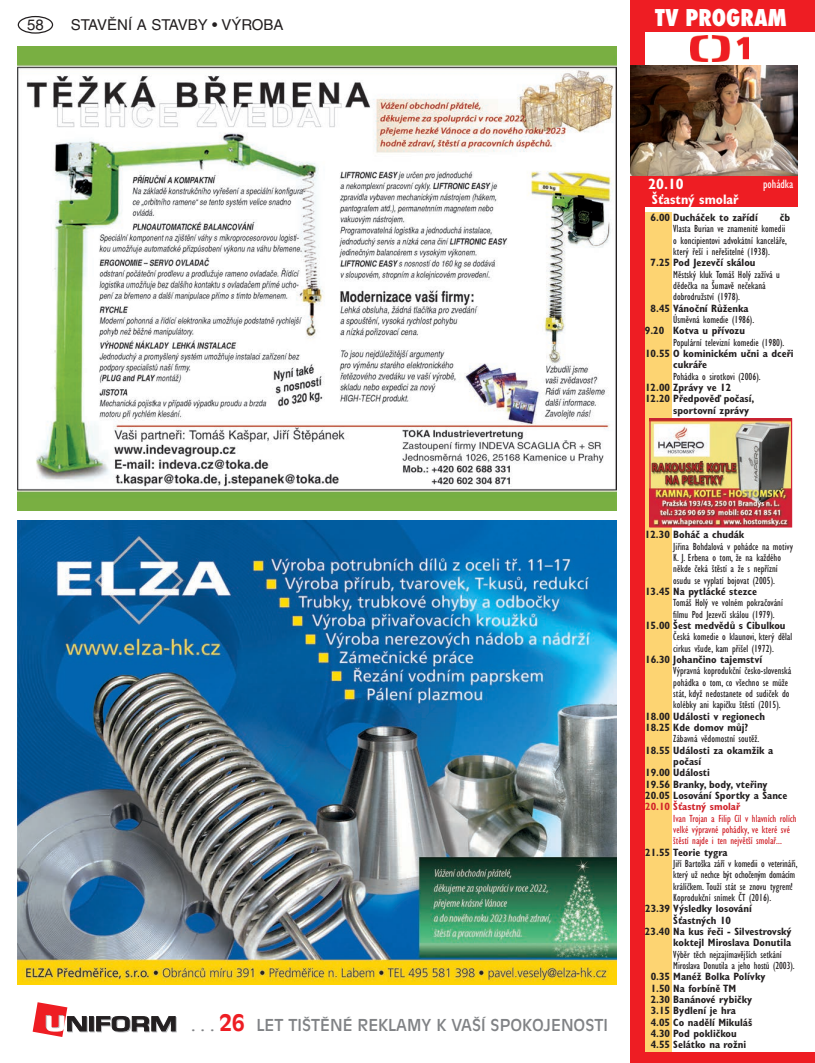
<style>
.page{position:relative;width:815px;height:1063px;background:#fff}
.page>*{position:absolute;margin:0;border:0;box-sizing:border-box;transform-origin:0 0}
.t1{font:800 condensed 22.5px "Futura";color:#fff}
.t2{font:16.25px "Antique Olive CE";color:#808285}
.t3{font:15px "Helvetica CE";color:#231f20}
.t4{font:700 condensed 15px "Gill Sans CE";color:#fff}
.t5{font:700 condensed 13.75px "Gill Sans CE";color:#fff}
.t6{font:condensed 12.5px "Gill Sans CE";color:#fff}
.t7{font:condensed 10.62px/11.4px "Gill Sans CE";color:#231f20}
.t8{font:700 condensed 10.62px/11.4px "Gill Sans CE";color:#231f20}
.t9{font:condensed 10.62px/11.4px "Gill Sans CE";color:#d1232a}
.t10{font:700 condensed 10.62px "Gill Sans CE";color:#d1232a}
.s1{font-weight:700;font-size:22.5px;color:#ee1d23}
</style>
<div class="page">
<div style="left:18px;top:16px;width:35px;height:18px;border:1px solid #231f20;border-radius:50%"></div>
<svg style="left:90px;top:1017px;width:5px;height:15px"></svg>
<svg style="left:89px;top:1016px;width:5px;height:15px"></svg>
<svg style="left:96px;top:1016px;width:81px;height:16px"></svg>
<svg style="left:33px;top:1002px;width:55px;height:35px"></svg>
<div style="left:631px;top:0;width:184px;height:32px;background:#ee1d23"></div>
<div style="left:631px;top:175px;width:166px;height:32px;background:#ee1d23"></div>
<img style="left:690px;top:35px;width:58px;height:27px">
<div style="left:631px;top:0;width:14px;height:1063px;background:#ee1d23"></div>
<div style="left:631px;top:1052px;width:184px;height:11px;background:#ee1d23"></div>
<div style="left:645px;top:213px;width:26px;height:839px;background:#fdd472"></div>
<img style="left:631px;top:66px;width:166px;height:109px">
<img style="left:18px;top:46px;width:599px;height:464px">
<img style="left:651px;top:420px;width:139px;height:106px">
<div style="left:649px;top:418px;width:143px;height:110px;border:1px solid #d22236"></div>
<img style="left:18px;top:521px;width:599px;height:464px">
<h3 class="t3" style="left:27px;top:16px;width:18px">58</h3>
<h3 class="t3" style="left:71px;top:16px;width:214px">STAVĚNÍ A STAVBY • VÝROBA</h3>
<h1 class="t1" style="left:655px;top:2px;width:133px">TV PROGRAM</h1>
<h3 class="t4" style="left:648px;top:175px;width:37px">20.10</h3>
<p class="t5" style="left:652px;top:191px;width:88px">Šťastný smolař</p>
<p class="t6" style="left:763px;top:176px;width:32px">pohádka</p>
<p class="t8" style="left:651px;top:212px;width:109px">6.00 Ducháček to zařídí</p>
<p class="t8" style="left:780px;top:212px;width:12px">čb</p>
<p class="t7" style="left:673px;top:223px;width:115px">Vlasta Burian ve znamenité komedii o koncipientovi advokátní kanceláře, který řeší i neřešitelné (1938).</p>
<p class="t8" style="left:651px;top:257px;width:106px">7.25 Pod Jezevčí skálou</p>
<p class="t7" style="left:673px;top:268px;width:108px">Městský kluk Tomáš Holý zažívá u dědečka na Šumavě nečekaná dobrodružství (1978).</p>
<p class="t8" style="left:651px;top:302px;width:100px">8.45 Vánoční Růženka</p>
<p class="t7" style="left:673px;top:314px;width:83px">Úsměvná komedie (1986).</p>
<p class="t8" style="left:645px;top:325px;width:102px">9.20 Kotva u přívozu</p>
<p class="t7" style="left:673px;top:336px;width:113px">Populární televizní komedie (1980).</p>
<p class="t8" style="left:673px;top:348px;width:122px;text-indent:-28px">10.55 O kominickém učni a dceři cukráře</p>
<p class="t7" style="left:673px;top:370px;width:89px">Pohádka o sirotkovi (2006).</p>
<p class="t8" style="left:645px;top:382px;width:88px">12.00 Zprávy ve 12</p>
<p class="t8" style="left:645px;top:393px;width:111px">12.20 Předpověď počasí,</p>
<p class="t8" style="left:673px;top:404px;width:77px">sportovní zprávy</p>
<h2 class="t2" style="left:191px;top:1016px;width:418px">. . . <span class="s1">26</span> LET TIŠTĚNÉ REKLAMY K VAŠÍ SPOKOJENOSTI</h2>
<p class="t8" style="left:645px;top:529px;width:101px">12.30 Boháč a chudák</p>
<p class="t7" style="left:673px;top:540px;width:121px">Jiřina Bohdalová v pohádce na motivy K. J. Erbena o tom, že na každého někde čeká štěstí a že s nepřízní osudu se vyplatí bojovat (2005).</p>
<p class="t8" style="left:645px;top:586px;width:113px">13.45 Na pytlácké stezce</p>
<p class="t7" style="left:673px;top:597px;width:111px">Tomáš Holý ve volném pokračování filmu Pod Jezevčí skálou (1979).</p>
<p class="t8" style="left:645px;top:620px;width:142px">15.00 Šest medvědů s Cibulkou</p>
<p class="t7" style="left:673px;top:631px;width:120px">Česká komedie o klaunovi, který dělal cirkus všude, kam přišel (1972).</p>
<p class="t8" style="left:645px;top:654px;width:119px">16.30 Johančino tajemství</p>
<p class="t7" style="left:673px;top:665px;width:120px">Výpravná koprodukční česko-slovenská pohádka o tom, co všechno se může stát, když nedostanete od sudiček do kolébky ani kapičku štěstí (2015).</p>
<p class="t8" style="left:645px;top:710px;width:121px">18.00 Události v regionech<br>18.25 Kde domov můj?</p>
<p class="t7" style="left:673px;top:733px;width:87px">Zábavná vědomostní soutěž.</p>
<p class="t8" style="left:645px;top:744px;width:130px">18.55 Události za okamžik a</p>
<p class="t8" style="left:673px;top:756px;width:29px">počasí</p>
<p class="t8" style="left:645px;top:767px;width:66px">19.00 Události</p>
<p class="t8" style="left:645px;top:778px;width:124px">19.56 Branky, body, vteřiny</p>
<p class="t8" style="left:645px;top:790px;width:144px">20.05 Losování Sportky a Šance</p>
<p class="t10" style="left:645px;top:800px;width:97px">20.10 Šťastný smolař</p>
<p class="t9" style="left:673px;top:813px;width:125px">Ivan Trojan a Filip Cíl v hlavních rolích velké výpravné pohádky, ve které své štěstí najde i ten největší smolař...</p>
<p class="t8" style="left:645px;top:847px;width:84px">21.55 Teorie tygra</p>
<p class="t7" style="left:673px;top:858px;width:126px">Jiří Bartoška září v komedii o veterináři, který už nechce být ochočeným domácím králíčkem. Touží stát se znovu tygrem!<br>Koprodukční snímek ČT (2016).</p>
<p class="t8" style="left:645px;top:903px;width:108px">23.39 Výsledky losování</p>
<p class="t8" style="left:673px;top:915px;width:59px">Šťastných 10</p>
<p class="t8" style="left:645px;top:926px;width:148px">23.40 Na kus řeči - Silvestrovský</p>
<p class="t8" style="left:673px;top:937px;width:119px">koktejl Miroslava Donutila</p>
<p class="t7" style="left:673px;top:949px;width:123px">Výběr těch nejzajímavějších setkání<br>Miroslava Donutila a jeho hostů (2003).</p>
<p class="t8" style="left:651px;top:971px;width:116px">0.35 Manéž Bolka Polívky<br>1.50 Na forbíně TM<br>2.30 Banánové rybičky<br>3.15 Bydlení je hra<br>4.05 Co nadělí Mikuláš<br>4.30 Pod pokličkou<br>4.55 Selátko na rožni</p>
</div>
